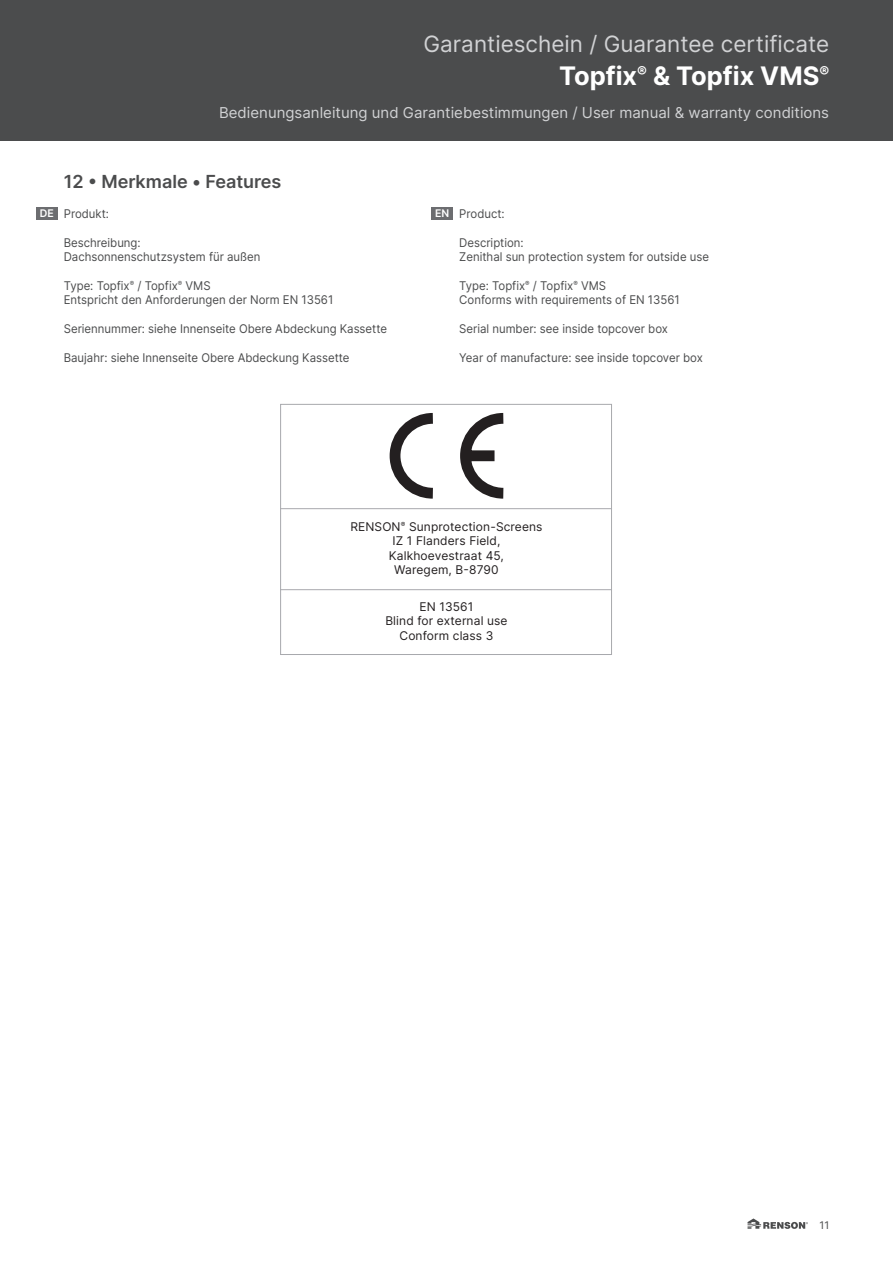
<style>
.page{position:relative;width:893px;height:1263px;background:#fff}
.page>*{position:absolute;margin:0;border:0;box-sizing:border-box;transform-origin:0 0}
.t1{font:700 25.5px "Inter";color:#fff}
.t2{font:22.5px "Inter";color:#d1d2d4}
.GC_Titel_1{font:600 18px "Inter";color:#4b4c4d}
.t3{font:15px "Inter";color:#d1d2d4}
.GC_Bodytekst{font:12px/14.4px "Inter";color:#4b4c4d;scale:.95 1}
.t4{font:12px "Inter";letter-spacing:.01em;color:#231f20}
.t5{font:600 10.5px "Inter";color:#fff}
.t6{font:10.5px "Inter";color:#4b4c4d}
</style>
<div class="page">
<div style="left:0;top:0;width:893px;height:140px;background:#4b4c4d"></div>
<svg style="left:747px;top:1218px;width:61px;height:11px"></svg>
<div style="left:36px;top:207px;width:21px;height:13px;background:#6c6d70"></div>
<div style="left:432px;top:207px;width:21px;height:13px;background:#6c6d70"></div>
<svg style="left:390px;top:413px;width:113px;height:85px"></svg>
<div style="left:280px;top:404px;width:332px;height:251px;border:1px solid #a8a9ad"></div>
<hr style="left:280px;top:508px;width:332px;height:1px;background:#a8a9ad">
<hr style="left:280px;top:589px;width:332px;height:1px;background:#a8a9ad">
<h2 class="t2" style="left:423px;top:28px;width:407px">Garantieschein / Guarantee certificate</h2>
<h1 class="t1" style="left:559px;top:58px;width:272px">Topfix<sup>®</sup> &amp; Topfix VMS<sup>®</sup></h1>
<p class="t3" style="left:219px;top:102px;width:611px">Bedienungsanleitung und Garantiebestimmungen / User manual &amp; warranty conditions</p>
<p class="GC_Titel_1" style="left:64px;top:168px;width:219px">12 • Merkmale • Features</p>
<p class="GC_Bodytekst" style="left:64px;top:206px;width:49px">Produkt:</p>
<p class="GC_Bodytekst" style="left:64px;top:235px;width:209px">Beschreibung:<br>Dachsonnenschutzsystem für außen</p>
<p class="GC_Bodytekst" style="left:64px;top:278px;width:285px">Type: Topfix<sup>®</sup> / Topfix<sup>®</sup> VMS<br>Entspricht den Anforderungen der Norm EN 13561</p>
<p class="GC_Bodytekst" style="left:64px;top:321px;width:342px">Seriennummer: siehe Innenseite Obere Abdeckung Kassette</p>
<p class="GC_Bodytekst" style="left:64px;top:350px;width:302px">Baujahr: siehe Innenseite Obere Abdeckung Kassette</p>
<p class="t5" style="left:40px;top:206px;width:15px">DE</p>
<p class="GC_Bodytekst" style="left:459px;top:206px;width:49px">Product:</p>
<p class="GC_Bodytekst" style="left:459px;top:235px;width:69px">Description:</p>
<p class="GC_Bodytekst" style="left:459px;top:249px;width:264px">Zenithal sun protection system for outside use</p>
<p class="GC_Bodytekst" style="left:459px;top:278px;width:234px">Type: Topfix<sup>®</sup> / Topfix<sup>®</sup> VMS<br>Conforms with requirements of EN 13561</p>
<p class="GC_Bodytekst" style="left:459px;top:321px;width:221px">Serial number: see inside topcover box</p>
<p class="GC_Bodytekst" style="left:459px;top:350px;width:258px">Year of manufacture: see inside topcover box</p>
<p class="t5" style="left:435px;top:206px;width:16px">EN</p>
<p class="t4" style="left:350px;top:518px;width:194px">RENSON<sup>®</sup> Sunprotection-Screens</p>
<p class="t4" style="left:392px;top:532px;width:110px">IZ 1 Flanders Field,</p>
<p class="t4" style="left:389px;top:547px;width:117px">Kalkhoevestraat 45,</p>
<p class="t4" style="left:394px;top:561px;width:106px">Waregem, B-8790</p>
<p class="t4" style="left:419px;top:598px;width:55px">EN 13561</p>
<p class="t4" style="left:385px;top:612px;width:124px">Blind for external use</p>
<p class="t4" style="left:399px;top:626px;width:95px">Conform class 3</p>
<p class="t6" style="left:819px;top:1217px;width:11px">11</p>
</div>
